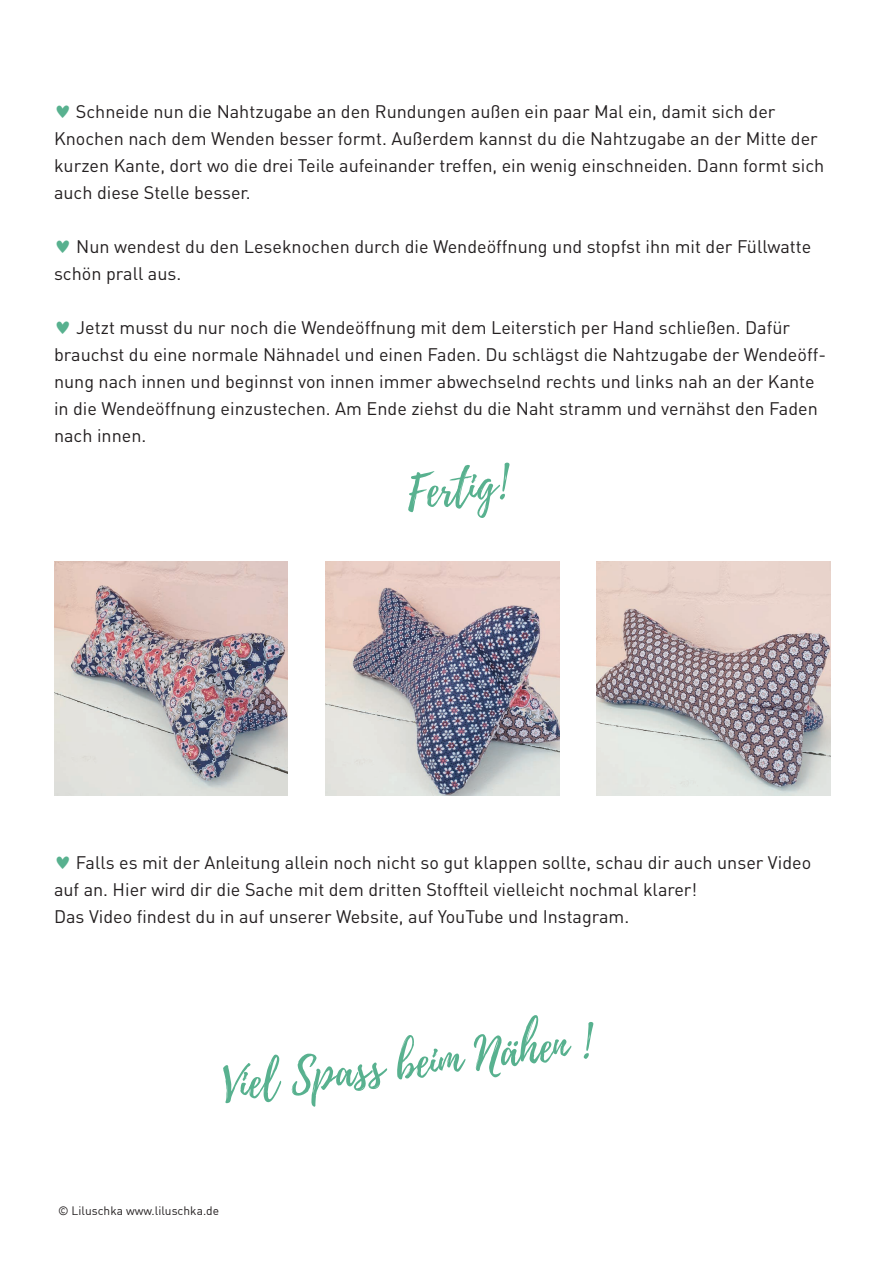
<style>
.page{position:relative;width:893px;height:1263px;background:#fff}
.page>*{position:absolute;margin:0;border:0;box-sizing:border-box;transform-origin:0 0}
.t1{font:45px "Playlist Script";color:#58b18f}
.t2{font:18px/27px "DIN Pro";color:#231f20}
.t3{font:12px "DIN";color:#231f20}
.s1{font-family:"MF Love Dings";color:#58b18f}
</style>
<div class="page">
<img style="left:54px;top:561px;width:234px;height:234px">
<img style="left:597px;top:561px;width:233px;height:234px">
<img style="left:325px;top:561px;width:234px;height:234px">
<p class="t2" style="left:54px;top:97px;width:772px"><span class="s1">A</span> Schneide nun die Nahtzugabe an den Rundungen außen ein paar Mal ein, damit sich der Knochen nach dem Wenden besser formt. Außerdem kannst du die Nahtzugabe an der Mitte der kurzen Kante, dort wo die drei Teile aufeinander treffen, ein wenig einschneiden. Dann formt sich auch diese Stelle besser.</p>
<p class="t2" style="left:54px;top:232px;width:759px"><span class="s1">A</span> Nun wendest du den Leseknochen durch die Wendeöffnung und stopfst ihn mit der Füllwatte schön prall aus.</p>
<p class="t2" style="left:54px;top:313px;width:773px"><span class="s1">A</span> Jetzt musst du nur noch die Wendeöffnung mit dem Leiterstich per Hand schließen. Dafür brauchst du eine normale Nähnadel und einen Faden. Du schlägst die Nahtzugabe der Wendeöff&shy;nung nach innen und beginnst von innen immer abwechselnd rechts und links nah an der Kante in die Wendeöffnung einzustechen. Am Ende ziehst du die Naht stramm und vernähst den Faden nach innen.</p>
<h1 class="t1" style="left:402px;top:462px;width:102px;rotate:-7deg">Fertig!</h1>
<p class="t2" style="left:54px;top:848px;width:759px"><span class="s1">A</span> Falls es mit der Anleitung allein noch nicht so gut klappen sollte, schau dir auch unser Video auf an. Hier wird dir die Sache mit dem dritten Stoffteil vielleicht nochmal klarer!<br>Das Video findest du in auf unserer Website, auf YouTube und Instagram.</p>
<h1 class="t1" style="left:219px;top:1054px;width:371px;rotate:-7deg">Viel Spass beim Nähen !</h1>
<p class="t3" style="left:58px;top:1203px;width:163px">© Liluschka www.liluschka.de</p>
</div>
